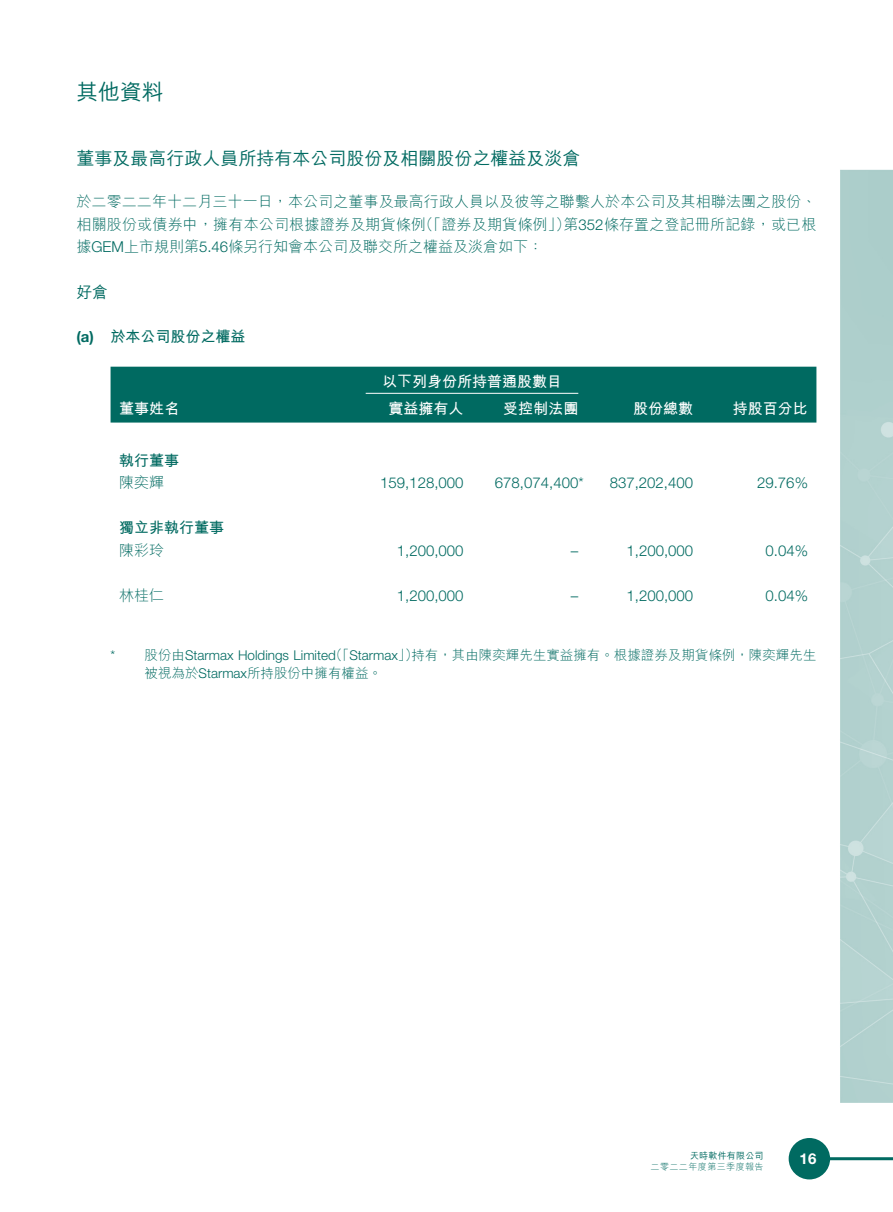
<style>
.page{position:relative;width:893px;height:1212px;background:#fff}
.page>*{position:absolute;margin:0;border:0;box-sizing:border-box;transform-origin:0 0}
.t1{font:500 21.75px "M Hei HK";color:#006a61}
.t2{font:500 18px "M Hei HK";color:#006a61}
.t3{font:500 15.75px "M Hei HK";color:#006a61}
.t4{font:300 15px/22.5px "M Hei HK";letter-spacing:.005em;color:#006a61;text-align:right}
.t5{font:300 15px "Helvetica Neue LT Std";color:#006a61}
.t6{font:700 15px "M Hei HK";color:#fff}
.t7{font:700 15px "M Hei HK";color:#006a61}
.t8{font:700 15px "Helvetica Neue LT Std";color:#006a61}
.t9{font:700 15px "Helvetica Neue LT Std";color:#fff}
.t10{font:300 13.5px "M Hei HK";color:#006a61}
.t11{font:300 13.5px "Helvetica Neue LT Std";color:#006a61}
.t12{font:300 9px "M Hei HK";letter-spacing:.05em;color:#006a61}
.t13{font:500 9px "M Hei HK";letter-spacing:.025em;color:#006a61}
.s1{font-family:"Helvetica Neue LT Std"}
.s2{font-family:"M Hei HK"}
</style>
<div class="page">
<img style="left:110px;top:169px;width:783px;height:1011px">
<div style="left:789px;top:1138px;width:41px;height:41px;background:#006a61;border-radius:50%"></div>
<hr style="left:827px;top:1157px;width:66px;height:3px;background:#006a61">
<div style="left:111px;top:367px;width:705px;height:56px;background:#006a61"></div>
<hr style="left:366px;top:393px;width:212px;height:1px;background:#fff">
<h1 class="t1" style="left:77px;top:76px;width:89px">其他資料</h1>
<p class="t2" style="left:77px;top:145px;width:505px">董事及最高行政人員所持有本公司股份及相關股份之權益及淡倉</p>
<p class="t4" style="left:77px;top:190px;width:742px">於二零二二年十二月三十一日，本公司之董事及最高行政人員以及彼等之聯繫人於本公司及其相聯法團之股份、第<span class="s1">352</span>條存置之登記冊所記錄，或已根</p>
<p class="t4" style="left:77px;top:213px;width:468px;text-align:left">相關股份或債券中，擁有本公司根據證券及期貨條例<br>據<span class="s1">GEM</span>上市規則第<span class="s1">5.46</span>條另行知會本公司及聯交所之權益及淡倉如下：</p>
<p class="t3" style="left:77px;top:281px;width:33px">好倉</p>
<p class="t7" style="left:111px;top:326px;width:136px">於本公司股份之權益</p>
<p class="t4" style="left:419px;top:213px;width:153px">（「證券及期貨條例」）</p>
<p class="t8" style="left:77px;top:328px;width:19px">a( )</p>
<p class="t6" style="left:382px;top:371px;width:181px">以下列身份所持普通股數目</p>
<p class="t6" style="left:119px;top:398px;width:61px">董事姓名</p>
<p class="t7" style="left:119px;top:449px;width:61px">執行董事</p>
<p class="t6" style="left:388px;top:398px;width:76px">實益擁有人</p>
<p class="t6" style="left:503px;top:398px;width:76px">受控制法團</p>
<p class="t6" style="left:633px;top:398px;width:61px">股份總數</p>
<p class="t6" style="left:733px;top:398px;width:77px">持股百分比</p>
<p class="t4" style="left:119px;top:471px;width:46px">陳奕輝</p>
<p class="t7" style="left:119px;top:517px;width:107px">獨立非執行董事</p>
<p class="t5" style="left:380px;top:474px;width:85px">159,128,000</p>
<p class="t5" style="left:495px;top:474px;width:90px">678,074,400*</p>
<p class="t5" style="left:610px;top:474px;width:85px">837,202,400</p>
<p class="t5" style="left:757px;top:474px;width:52px">29.76%</p>
<p class="t4" style="left:119px;top:539px;width:46px">陳彩玲</p>
<p class="t5" style="left:397px;top:541px;width:68px">1,200,000</p>
<p class="t5" style="left:571px;top:541px;width:9px">–</p>
<p class="t5" style="left:626px;top:541px;width:68px">1,200,000</p>
<p class="t5" style="left:765px;top:541px;width:44px">0.04%</p>
<p class="t4" style="left:119px;top:584px;width:46px">林桂仁</p>
<p class="t5" style="left:397px;top:586px;width:68px">1,200,000</p>
<p class="t5" style="left:571px;top:586px;width:9px">–</p>
<p class="t5" style="left:626px;top:586px;width:68px">1,200,000</p>
<p class="t5" style="left:765px;top:586px;width:44px">0.04%</p>
<p class="t11" style="left:111px;top:647px;width:6px">*</p>
<p class="t10" style="left:411px;top:648px;width:407px">持有，其由陳奕輝先生實益擁有。根據證券及期貨條例，陳奕輝先生</p>
<p class="t11" style="left:329px;top:647px;width:91px"><span class="s2">（「</span>Starmax<span class="s2">」）</span></p>
<p class="t11" style="left:145px;top:647px;width:193px"><span class="s2">股份由</span>Starmax Holdings Limited</p>
<p class="t10" style="left:145px;top:666px;width:239px">被視為於<span class="s1">Starmax</span>所持股份中擁有權益。</p>
<p class="t13" style="left:690px;top:1149px;width:75px">天時軟件有限公司</p>
<p class="t12" style="left:651px;top:1162px;width:114px">二零二二年度第三季度報告</p>
<p class="t9" style="left:799px;top:1149px;width:19px">16</p>
</div>
